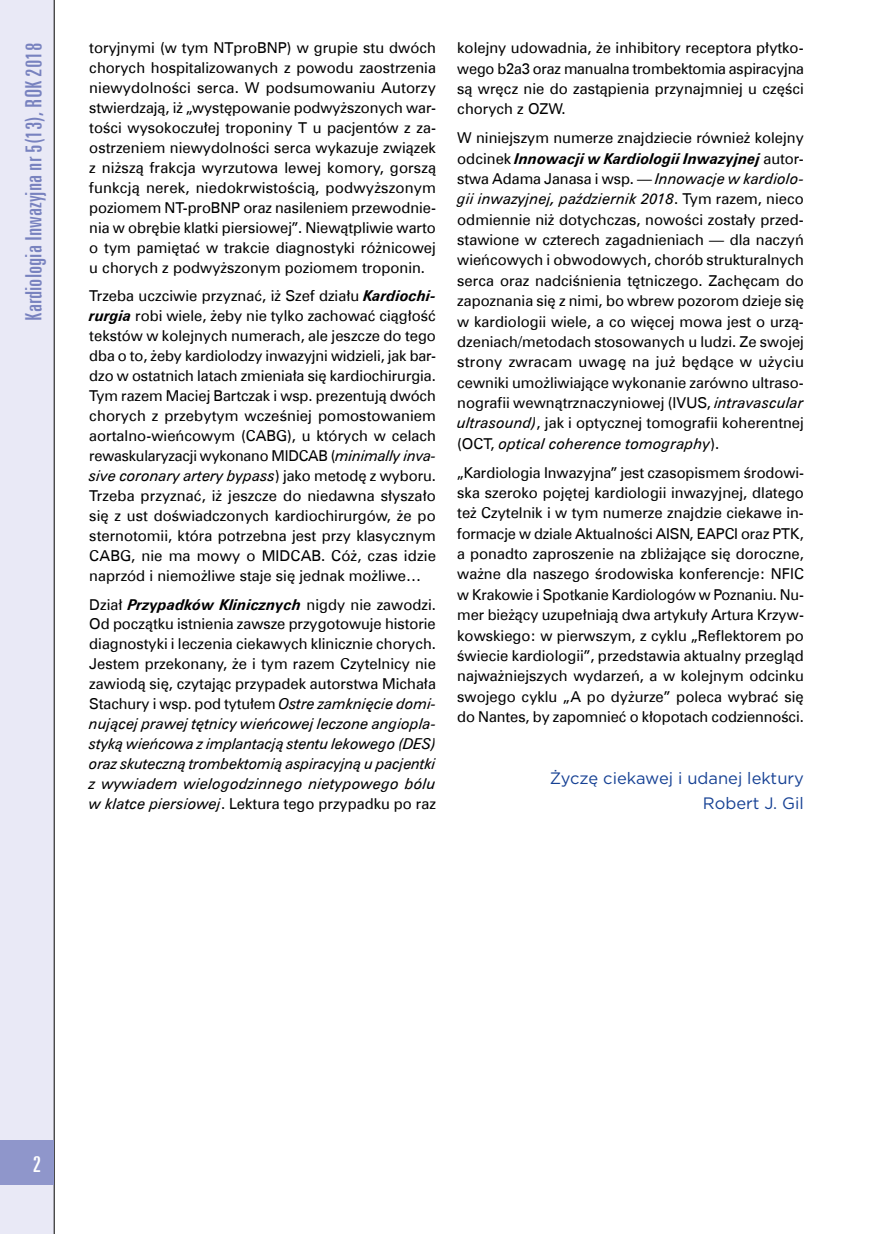
<style>
.page{position:relative;width:872px;height:1234px;background:#fff}
.page>*{position:absolute;margin:0;border:0;box-sizing:border-box;transform-origin:0 0}
.t1{font:22.5px "Zurich X Cn EU";color:#7882bf;scale:1.07 1}
.t2{font:22.5px "Zurich X Cn EU";color:#fff;scale:1.07 1}
.t3{font:16.5px/24.9px "Gotham";color:#164194;text-align:right}
.t4{font:15px/20px "Zurich EU";color:#000;text-align:justify}
.s1{font-weight:700;font-style:italic}
.s2{font-style:italic}
</style>
<div class="page">
<div style="left:0;top:0;width:54px;height:1233px;background:#e9e9f6"></div>
<hr style="left:54px;top:0;width:1px;height:1233px;background:#000">
<div style="left:0;top:1140px;width:54px;height:44px;background:#8f96cb"></div>
<h1 class="t1" style="left:20px;top:320px;width:261px;rotate:-90deg">Kardiologia Inwazyjna nr 5(13), ROK 2018</h1>
<p class="t4" style="left:89px;top:38px;width:348px">toryjnymi (w tym NTproBNP) w grupie stu dwóch chorych hospitalizowanych z powodu zaostrzenia niewydolności serca. W podsumowaniu Autorzy stwierdzają, iż „występowanie podwyższonych war&shy;tości wysokoczułej troponiny T u pacjentów z za&shy;ostrzeniem niewydolności serca wykazuje związek z niższą frakcja wyrzutowa lewej komory, gorszą funkcją nerek, niedokrwistością, podwyższonym poziomem NT-proBNP oraz nasileniem przewodnie&shy;nia w obrębie klatki piersiowej”. Niewątpliwie warto o tym pamiętać w trakcie diagnostyki różnicowej u chorych z podwyższonym poziomem troponin.</p>
<p class="t4" style="left:89px;top:286px;width:348px">Trzeba uczciwie przyznać, iż Szef działu <span class="s1">Kardiochi&shy;rurgia</span> robi wiele, żeby nie tylko zachować ciągłość tekstów w kolejnych numerach, ale jeszcze do tego dba o to, żeby kardiolodzy inwazyjni widzieli, jak bar&shy;dzo w ostatnich latach zmieniała się kardiochirurgia.<br>Tym razem Maciej Bartczak i wsp. prezentują dwóch chorych z przebytym wcześniej pomostowaniem aortalno-wieńcowym (CABG), u których w celach rewaskularyzacji wykonano MIDCAB (<span class="s2">minimally inva&shy;sive coronary artery bypass</span>) jako metodę z wyboru.<br>Trzeba przyznać, iż jeszcze do niedawna słyszało się z ust doświadczonych kardiochirurgów, że po sternotomii, która potrzebna jest przy klasycznym CABG, nie ma mowy o MIDCAB. Cóż, czas idzie naprzód i niemożliwe staje się jednak możliwe…</p>
<p class="t4" style="left:89px;top:594px;width:348px">Dział <span class="s1">Przypadków Klinicznych</span> nigdy nie zawodzi.<br>Od początku istnienia zawsze przygotowuje historie diagnostyki i leczenia ciekawych klinicznie chorych.<br>Jestem przekonany, że i tym razem Czytelnicy nie zawiodą się, czytając przypadek autorstwa Michała Stachury i wsp. pod tytułem <span class="s2">Ostre zamknięcie domi&shy;nującej prawej tętnicy wieńcowej leczone angiopla&shy;styką wieńcowa z implantacją stentu lekowego (DES) oraz skuteczną trombektomią aspiracyjną u pacjentki z wywiadem wielogodzinnego nietypowego bólu w klatce piersiowej</span>. Lektura tego przypadku po raz</p>
<p class="t4" style="left:457px;top:38px;width:348px;line-height:20.4px">kolejny udowadnia, że inhibitory receptora płytko&shy;wego b2a3 oraz manualna trombektomia aspiracyjna są wręcz nie do zastąpienia przynajmniej u części chorych z OZW.</p>
<p class="t4" style="left:457px;top:128px;width:348px;line-height:20.4px">W niniejszym numerze znajdziecie również kolejny odcinek <span class="s1">Innowacji w Kardiologii Inwazyjnej</span> autor&shy;stwa Adama Janasa i wsp. — <span class="s2">Innowacje w kardiolo&shy;gii inwazyjnej, październik 2018</span>. Tym razem, nieco odmiennie niż dotychczas, nowości zostały przed&shy;stawione w czterech zagadnieniach — dla naczyń wieńcowych i obwodowych, chorób strukturalnych serca oraz nadciśnienia tętniczego. Zachęcam do zapoznania się z nimi, bo wbrew pozorom dzieje się w kardiologii wiele, a co więcej mowa jest o urzą&shy;dzeniach/metodach stosowanych u ludzi. Ze swojej strony zwracam uwagę na już będące w użyciu cewniki umożliwiające wykonanie zarówno ultraso&shy;nografii wewnątrznaczyniowej (IVUS, <span class="s2">intravascular ultrasound)</span>, jak i optycznej tomografii koherentnej (OCT, <span class="s2">optical coherence tomography</span>).</p>
<p class="t4" style="left:457px;top:462px;width:348px;line-height:20.4px">„Kardiologia Inwazyjna” jest czasopismem środowi&shy;ska szeroko pojętej kardiologii inwazyjnej, dlatego też Czytelnik i w tym numerze znajdzie ciekawe in&shy;formacje w dziale Aktualności AISN, EAPCI oraz PTK, a ponadto zaproszenie na zbliżające się doroczne, ważne dla naszego środowiska konferencje: NFIC w Krakowie i Spotkanie Kardiologów w Poznaniu. Nu&shy;mer bieżący uzupełniają dwa artykuły Artura Krzyw&shy;kowskiego: w pierwszym, z cyklu „Reflektorem po świecie kardiologii”, przedstawia aktualny przegląd najważniejszych wydarzeń, a w kolejnym odcinku swojego cyklu „A po dyżurze” poleca wybrać się do Nantes, by zapomnieć o kłopotach codzienności.</p>
<p class="t3" style="left:550px;top:765px;width:256px">Życzę ciekawej i udanej lektury<br>Robert J. Gil</p>
<h1 class="t2" style="left:33px;top:1150px;width:9px">2</h1>
</div>
